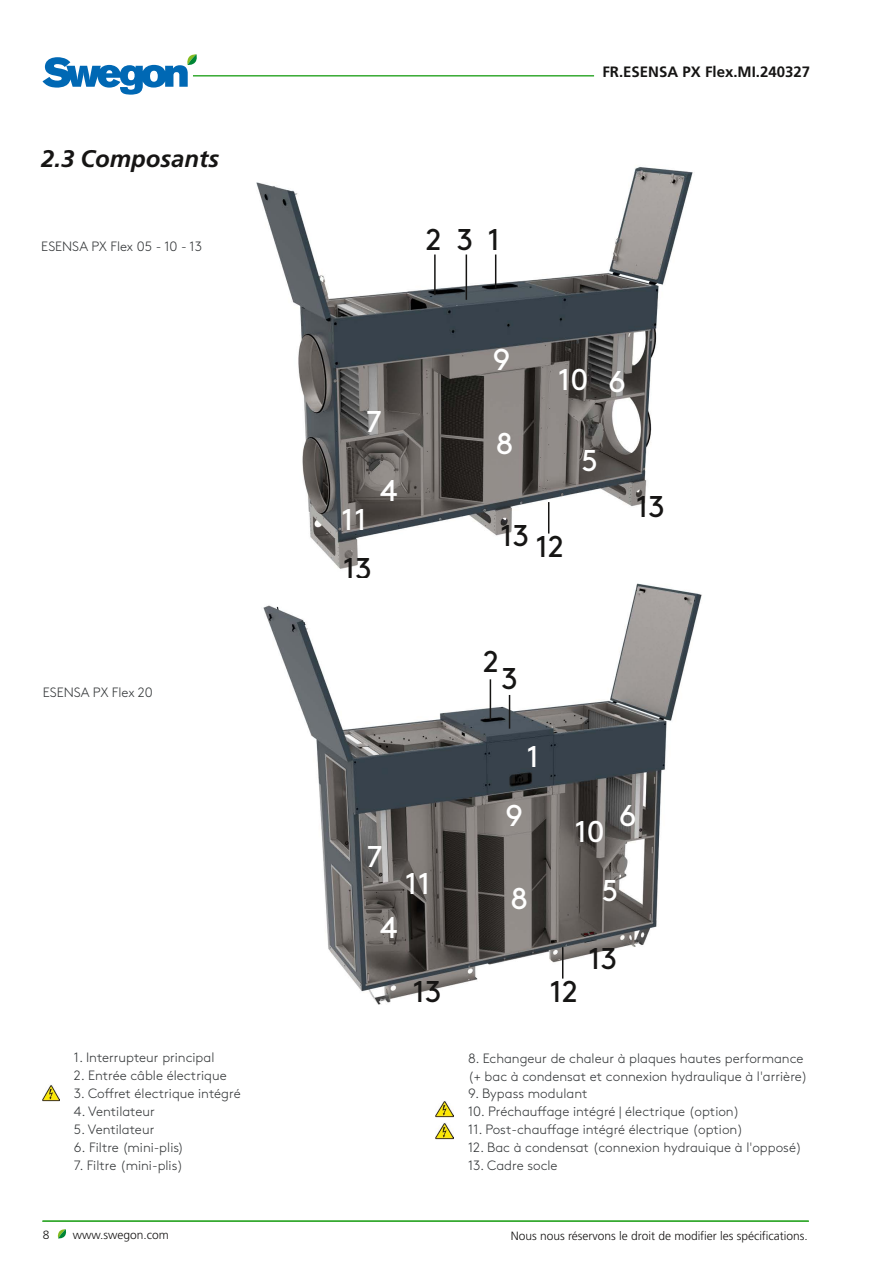
<style>
.page{position:relative;width:893px;height:1263px;background:#fff}
.page>*{position:absolute;margin:0;border:0;box-sizing:border-box;transform-origin:0 0}
.t1{font:30px "Swegon Brown";color:#fff}
.t2{font:30px "Swegon Brown";color:#161514}
.t3{font:italic 700 24px "Frutiger LT Pro";color:#161514}
.t4{font:700 15px "Frutiger LT Pro";color:#161514}
.t5{font:300 13.5px/18px "Swegon Brown";color:#333638}
.t6{font:300 12px "Frutiger LT Pro";color:#161514}
</style>
<div class="page">
<svg style="left:43px;top:54px;width:154px;height:41px"></svg>
<hr style="left:193px;top:75px;width:401px;height:2px;background:#37aa32">
<svg style="left:57px;top:1229px;width:9px;height:10px"></svg>
<img style="left:436px;top:1101px;width:17px;height:16px">
<img style="left:43px;top:1085px;width:17px;height:16px">
<img style="left:436px;top:1123px;width:17px;height:17px">
<img style="left:256px;top:166px;width:437px;height:403px">
<hr style="left:434px;top:254px;width:2px;height:41px;background:#161514">
<hr style="left:466px;top:254px;width:1px;height:46px;background:#161514">
<hr style="left:495px;top:254px;width:1px;height:34px;background:#161514">
<hr style="left:548px;top:502px;width:1px;height:31px;background:#161514">
<img style="left:263px;top:583px;width:439px;height:422px">
<hr style="left:490px;top:679px;width:1px;height:41px;background:#161514">
<hr style="left:509px;top:695px;width:1px;height:34px;background:#161514">
<hr style="left:562px;top:947px;width:1px;height:31px;background:#161514">
<hr style="left:43px;top:1220px;width:766px;height:2px;background:#37aa32">
<h2 class="t3" style="left:41px;top:144px;width:180px">2.3 Composants</h2>
<p class="t5" style="left:41px;top:236px;width:162px">ESENSA PX Flex 05 - 10 - 13</p>
<p class="t5" style="left:43px;top:682px;width:112px">ESENSA PX Flex 20</p>
<p class="t5" style="left:74px;top:1048px;width:142px">1. Interrupteur principal</p>
<p class="t5" style="left:74px;top:1066px;width:154px">2. Entrée câble électrique</p>
<p class="t5" style="left:74px;top:1084px;width:168px">3. Coffret électrique intégré</p>
<p class="t5" style="left:74px;top:1102px;width:82px">4. Ventilateur</p>
<p class="t5" style="left:74px;top:1120px;width:82px">5. Ventilateur</p>
<p class="t5" style="left:74px;top:1138px;width:112px">6. Filtre (mini-plis)</p>
<p class="t5" style="left:74px;top:1156px;width:111px">7. Filtre (mini-plis)</p>
<p class="t6" style="left:43px;top:1227px;width:8px">8</p>
<p class="t6" style="left:73px;top:1227px;width:98px">www.swegon.com</p>
<p class="t4" style="left:602px;top:63px;width:209px">FR.ESENSA PX Flex.MI.240327</p>
<h1 class="t2" style="left:426px;top:217px;width:76px">231</h1>
<h1 class="t1" style="left:366px;top:399px;width:17px">7</h1>
<h1 class="t1" style="left:341px;top:496px;width:27px">11</h1>
<h1 class="t2" style="left:343px;top:545px;width:30px">13</h1>
<h1 class="t1" style="left:380px;top:468px;width:19px">4</h1>
<h1 class="t1" style="left:367px;top:833px;width:17px">7</h1>
<h1 class="t1" style="left:380px;top:904px;width:19px">4</h1>
<h1 class="t1" style="left:405px;top:861px;width:27px">11</h1>
<h1 class="t2" style="left:413px;top:969px;width:30px">13</h1>
<h1 class="t1" style="left:493px;top:337px;width:19px">9</h1>
<h1 class="t1" style="left:558px;top:357px;width:69px">10 6</h1>
<h1 class="t1" style="left:496px;top:421px;width:19px">8</h1>
<h1 class="t1" style="left:581px;top:437px;width:18px">5</h1>
<h1 class="t2" style="left:501px;top:513px;width:30px">13</h1>
<h1 class="t2" style="left:536px;top:524px;width:30px">12</h1>
<h1 class="t2" style="left:636px;top:483px;width:30px">13</h1>
<h1 class="t2" style="left:483px;top:639px;width:17px">2</h1>
<h1 class="t2" style="left:501px;top:656px;width:18px">3</h1>
<h1 class="t1" style="left:527px;top:733px;width:14px">1</h1>
<h1 class="t1" style="left:506px;top:792px;width:19px">9</h1>
<h1 class="t1" style="left:510px;top:876px;width:19px">8</h1>
<h1 class="t1" style="left:575px;top:809px;width:32px">10</h1>
<h1 class="t1" style="left:619px;top:792px;width:19px">6</h1>
<h1 class="t1" style="left:602px;top:868px;width:18px">5</h1>
<h1 class="t2" style="left:550px;top:969px;width:30px">12</h1>
<h1 class="t2" style="left:588px;top:935px;width:30px">13</h1>
<p class="t5" style="left:468px;top:1048px;width:341px">8. Echangeur de chaleur à plaques hautes performance (+ bac à condensat et connexion hydraulique à l'arrière)</p>
<p class="t5" style="left:468px;top:1084px;width:121px">9. Bypass modulant</p>
<p class="t5" style="left:468px;top:1102px;width:273px">10. Préchauffage intégré | électrique (option)</p>
<p class="t5" style="left:468px;top:1120px;width:277px">11. Post-chauffage intégré électrique (option)</p>
<p class="t5" style="left:468px;top:1138px;width:335px">12. Bac à condensat (connexion hydrauique à l'opposé)</p>
<p class="t5" style="left:468px;top:1156px;width:91px">13. Cadre socle</p>
<p class="t6" style="left:511px;top:1229px;width:299px">Nous nous réservons le droit de modifier les spécifications.</p>
</div>
